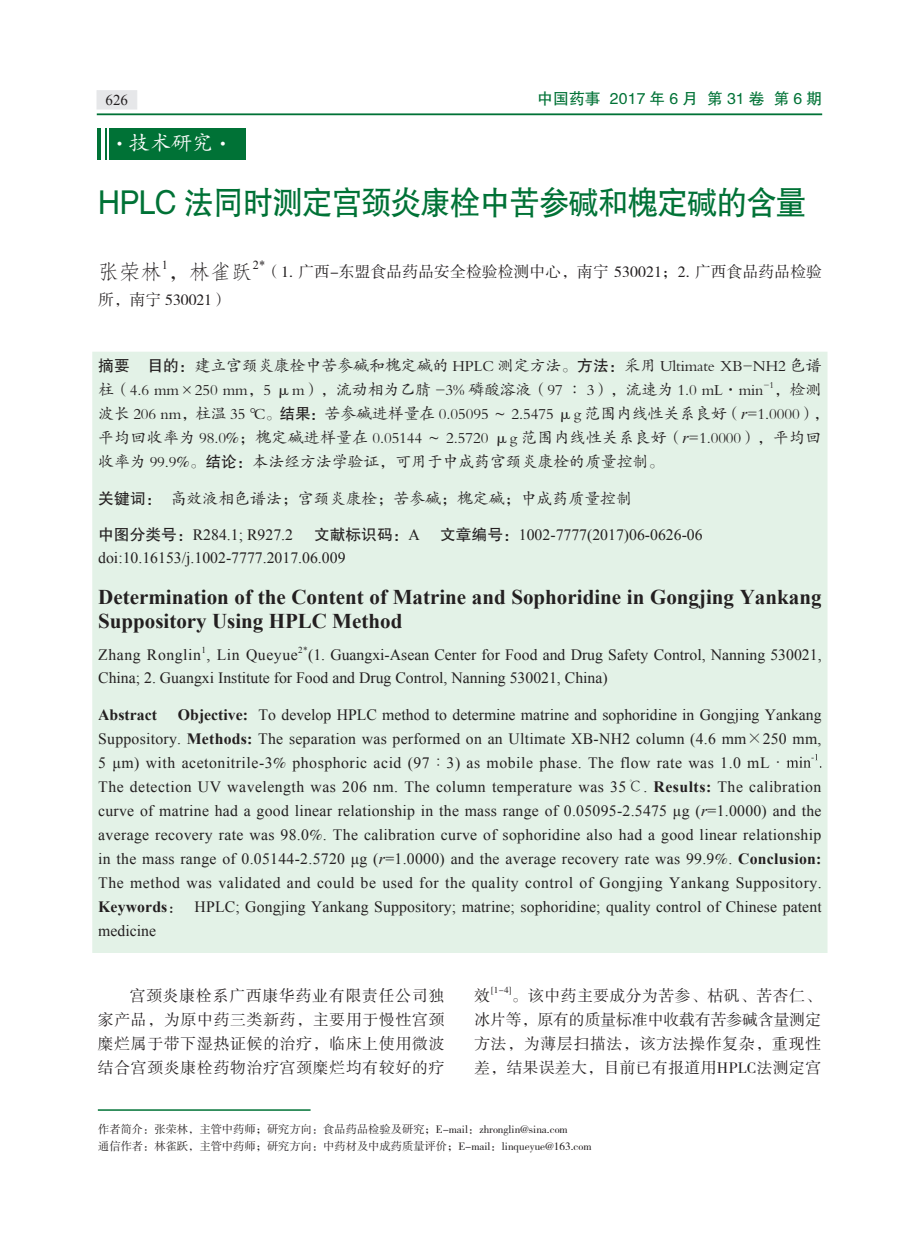
<style>
.page{position:relative;width:919px;height:1238px;background:#fff}
.page>*{position:absolute;margin:0;border:0;box-sizing:border-box;transform-origin:0 0}
.t1{font:33px "FZHTJW GB1 0";letter-spacing:-.025em;color:#007236;scale:.92 1}
.t2{font:700 21px/24px "Times New Roman";color:#231f20}
.t3{font:21px "FZFSK GBK1 0";letter-spacing:.01em;color:#231f20}
.t4{font:21px "FZKTJW GB1 0";color:#fff}
.t5{font:15.9px/24px "FZKTK GBK1 0";letter-spacing:-.005em;color:#231f20}
.t6{font:15.75px/24px "Times New Roman";letter-spacing:.015em;color:#231f20}
.正文{font:15.75px/24px "FZSSK GBK1 0";letter-spacing:.025em;color:#231f20;text-align:justify}
.t7{font:15.75px "Times New Roman";letter-spacing:.035em;color:#231f20}
.t8{font:15.75px "FZHTJW GB1 0";letter-spacing:.01em;color:#007236}
.正文-2{font:15.75px "FZSSK GBK1 0";color:#231f20}
.t9{font:700 15.75px "Times New Roman";color:#231f20}
.t10{font:15.75px "FZHTJW GB1 0";color:#231f20}
.t11{font:15px "Times New Roman";color:#231f20}
.t12{font:12.3px "Times New Roman";color:#231f20}
.t13{font:11.25px "FZSSK GBK1 0";color:#231f20}
.t14{font:9.3px "FZKTK GBK1 0";color:#231f20}
.正文-3{font:9.15px "FZSSK GBK1 0";color:#231f20}
.t15{font:9.15px "Times New Roman";color:#231f20}
.s1{font-family:"FZDHTJW GB1 0"}
.s2{font-family:"FZHTJW GB1 0";font-size:15.75px}
.s3{font-family:"Times New Roman";font-style:italic}
.s4{font-family:"FZSSK GBK1 0"}
.s5{font-family:"FZHTJW GB1 0"}
.s6{font-family:"Times New Roman"}
.s7{font-weight:700}
.s8{font-family:"Adobe Song Std";font-weight:300}
.s9{font-style:italic}
.s10{font-family:"FZKTK GBK1 0"}
</style>
<div class="page">
<hr style="left:97px;top:113px;width:725px;height:2px;background:#007236">
<div style="left:97px;top:90px;width:40px;height:19px;background:#e6e7e9"></div>
<div style="left:92px;top:352px;width:736px;height:601px;background:#e3f2e7"></div>
<hr style="left:98px;top:1109px;width:212px;height:1px;background:#007236">
<div style="left:97px;top:128px;width:149px;height:31px;background:#007236"></div>
<hr style="left:101px;top:128px;width:3px;height:31px;background:#fff">
<hr style="left:107px;top:128px;width:2px;height:31px;background:#fff">
<p class="t11" style="left:106px;top:90px;width:24px">626</p>
<p class="t8" style="left:537px;top:90px;width:286px">中国药事 2017 年 6 月 第 31 卷 第 6 期</p>
<p class="t4" style="left:109px;top:132px;width:126px"><span class="s1">·</span>技术研究<span class="s1">·</span></p>
<p class="t1" style="left:98px;top:185px;width:771px">HPLC 法同时测定宫颈炎康栓中苦参碱和槐定碱的含量</p>
<p class="t12" style="left:162px;top:256px;width:8px">1</p>
<p class="t12" style="left:253px;top:256px;width:14px">2*</p>
<p class="正文" style="left:265px;top:261px;width:558px">（1. 广西-东盟食品药品安全检验检测中心，南宁 530021；2. 广西食品药品检验</p>
<p class="正文-2" style="left:98px;top:291px;width:131px">所，南宁 530021）</p>
<p class="t3" style="left:98px;top:261px;width:156px">张荣林，林雀跃</p>
<p class="t5" style="left:98px;top:354px;width:724px"><span class="s2">摘要 目的：</span>建立宫颈炎康栓中苦参碱和槐定碱的 HPLC 测定方法。<span class="s2">方法：</span>采用 Ultimate XB-NH2 色谱柱（4.6 mm×250 mm，5 μm），流动相为乙腈 -3% 磷酸溶液（97 ︰ 3），流速为 1.0 mL·min</p>
<p class="t14" style="left:763px;top:379px;width:12px">-1</p>
<p class="t5" style="left:98px;top:378px;width:732px;text-indent:675px">，检测波长 206 nm，柱温 35 ℃。<span class="s2">结果：</span>苦参碱进样量在 0.05095 ～ 2.5475 μg 范围内线性关系良好（<span class="s3">r</span>=1.0000），平均回收率为 98.0<span class="s4">%</span>；槐定碱进样量在 0.05144 ～ 2.5720 μg 范围内线性关系良好（<span class="s3">r</span>=1.0000），平均回收率为 99.9<span class="s4">%</span>。<span class="s2">结论：</span>本法经方法学验证，可用于中成药宫颈炎康栓的质量控制。</p>
<p class="t5" style="left:98px;top:487px;width:535px"><span class="s5">关键词：</span> 高效液相色谱法；宫颈炎康栓；苦参碱；槐定碱；中成药质量控制</p>
<p class="t6" style="left:98px;top:522px;width:196px"><span class="s5">中图分类号：</span>R284.1; R927.2</p>
<p class="t10" style="left:314px;top:526px;width:107px">文献标识码：<span class="s6">A</span></p>
<p class="t6" style="left:440px;top:522px;width:264px"><span class="s5">文章编号：</span>1002-7777(2017)06-0626-06</p>
<p class="t6" style="left:98px;top:546px;width:249px">doi:10.16153/j.1002-7777.2017.06.009</p>
<p class="t2" style="left:98px;top:584px;width:724px">Determination of the Content of Matrine and Sophoridine in Gongjing Yankang<br>Suppository Using HPLC Method</p>
<p class="t7" style="left:98px;top:644px;width:201px">Zhang Ronglin , Lin Queyue</p>
<p class="t15" style="left:201px;top:643px;width:6px">1</p>
<p class="t15" style="left:298px;top:643px;width:11px">2*</p>
<p class="t6" style="left:98px;top:643px;width:724px;line-height:22.5px;text-indent:210px">(1. Guangxi-Asean Center for Food and Drug Safety Control, Nanning 530021,<br>China; 2. Guangxi Institute for Food and Drug Control, Nanning 530021, China)</p>
<p class="t9" style="left:98px;top:703px;width:60px">Abstract</p>
<p class="t6" style="left:98px;top:702px;width:725px;text-indent:80px"><span class="s7">Objective:</span> To develop HPLC method to determine matrine and sophoridine in Gongjing Yankang Suppository. <span class="s7">Methods:</span> The separation was performed on an Ultimate XB-NH2 column (4.6 mm<span class="s8">×</span>250 mm, 5 μm) with acetonitrile-3<span class="s4">%</span> phosphoric acid (97<span class="s8">∶</span>3) as mobile phase. The flow rate was 1.0 mL<span class="s8">·<br></span>The detection UV wavelength was 206 nm. The column temperature was 35<span class="s8">℃</span>. <span class="s7">Results:</span> The calibration curve of matrine had a good linear relationship in the mass range of 0.05095-2.5475 μg (<span class="s9">r</span>=1.0000) and the average recovery rate was 98.0<span class="s4">%</span>. The calibration curve of sophoridine also had a good linear relationship in the mass range of 0.05144-2.5720 μg (<span class="s9">r</span>=1.0000) and the average recovery rate was 99.9<span class="s4">%</span>. <span class="s7">Conclusion:<br></span>The method was validated and could be used for the quality control of Gongjing Yankang Suppository.</p>
<p class="t6" style="left:98px;top:894px;width:725px"><span class="s7">Keywords</span><span class="s10">：</span> HPLC; Gongjing Yankang Suppository; matrine; sophoridine; quality control of Chinese patent medicine</p>
<p class="正文" style="left:98px;top:983px;width:348px;text-indent:32px">宫颈炎康栓系广西康华药业有限责任公司独家产品，为原中药三类新药，主要用于慢性宫颈糜烂属于带下湿热证候的治疗，临床上使用微波结合宫颈炎康栓药物治疗宫颈糜烂均有较好的疗</p>
<p class="正文" style="left:474px;top:983px;width:17px">效</p>
<p class="正文-3" style="left:491px;top:984px;width:22px">[1-4]</p>
<p class="正文" style="left:474px;top:983px;width:348px;text-indent:37px">。该中药主要成分为苦参、枯矾、苦杏仁、冰片等，原有的质量标准中收载有苦参碱含量测定方法，为薄层扫描法，该方法操作复杂，重现性差，结果误差大，目前已有报道用HPLC法测定宫</p>
<p class="t13" style="left:98px;top:1123px;width:471px">作者简介：张荣林，主管中药师；研究方向：食品药品检验及研究；E-mail：zhronglin@sina.com</p>
<p class="t13" style="left:98px;top:1139px;width:495px">通信作者：林雀跃，主管中药师；研究方向：中药材及中成药质量评价；E-mail：linqueyue@163.com</p>
</div>
